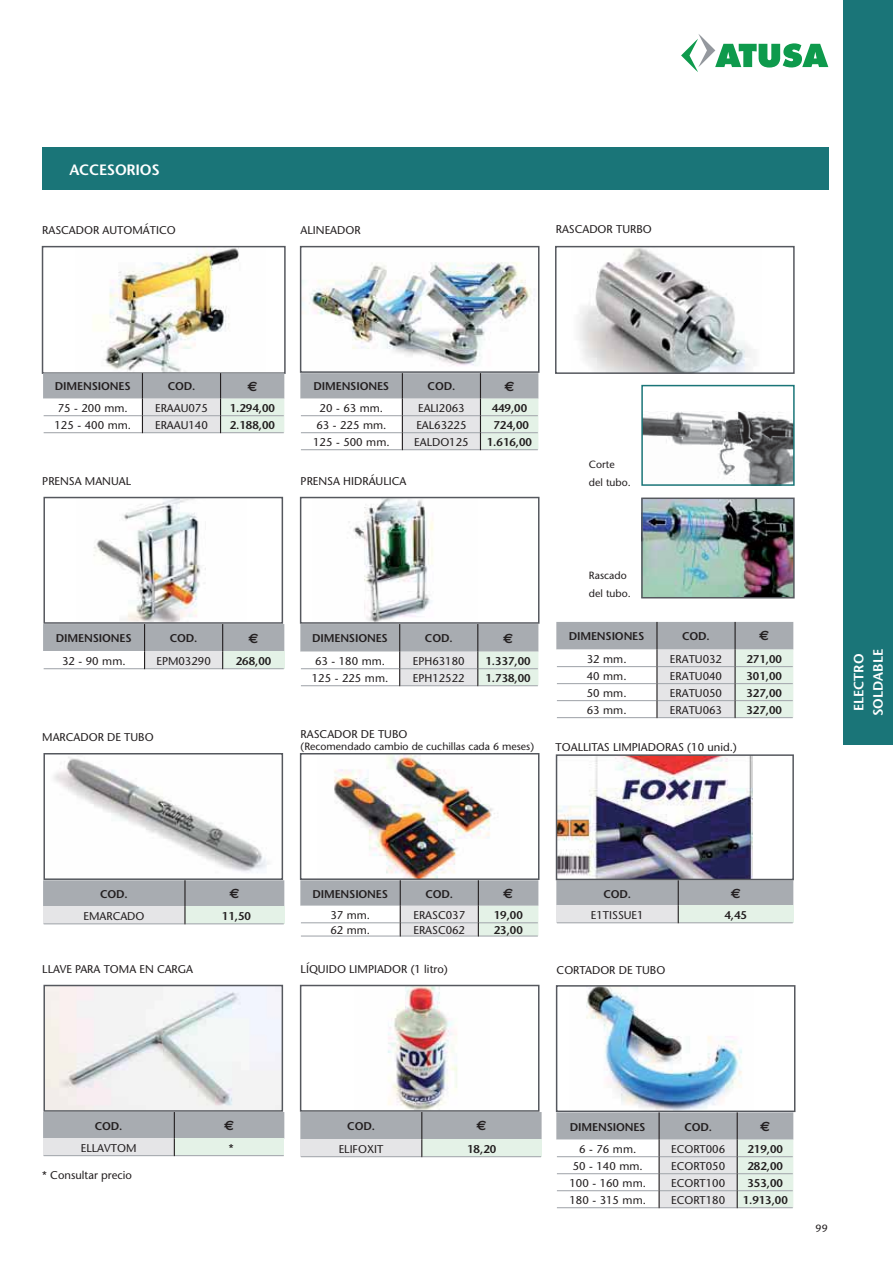
<style>
.page{position:relative;width:893px;height:1263px;background:#fff}
.page>*{position:absolute;margin:0;border:0;box-sizing:border-box;transform-origin:0 0}
.t1{font:600 15px "Stone Sans";letter-spacing:-.015em;color:#fff}
.t2{font:600 13.5px/19.5px "Stone Sans";color:#fff;text-align:center}
.t3{font:700 13.5px "Euro Sans";color:#231f20}
.t4{font:11.25px "Stone Sans";color:#231f20}
.t5{font:600 11.25px "Stone Sans";letter-spacing:-.015em;color:#231f20}
.t6{font:10.5px/18px "Stone Sans";color:#231f20}
</style>
<div class="page">
<svg style="left:681px;top:34px;width:147px;height:38px"></svg>
<img style="left:644px;top:411px;width:148px;height:72px">
<div style="left:641px;top:385px;width:154px;height:101px;border:2px solid #1a7578"></div>
<img style="left:644px;top:500px;width:148px;height:95px">
<div style="left:641px;top:497px;width:154px;height:101px;border:2px solid #55585e"></div>
<div style="left:844px;top:0;width:49px;height:744px;background:#1a7578"></div>
<div style="left:43px;top:147px;width:786px;height:43px;background:#1a7578"></div>
<img style="left:93px;top:500px;width:113px;height:121px">
<div style="left:43px;top:497px;width:240px;height:127px;border:2px solid #55585e"></div>
<img style="left:348px;top:500px;width:86px;height:121px">
<div style="left:300px;top:497px;width:239px;height:127px;border:2px solid #55585e"></div>
<svg style="left:43px;top:624px;width:241px;height:45px"></svg>
<svg style="left:300px;top:624px;width:238px;height:62px"></svg>
<svg style="left:556px;top:622px;width:237px;height:96px"></svg>
<img style="left:46px;top:988px;width:234px;height:121px">
<div style="left:43px;top:985px;width:240px;height:127px;border:2px solid #55585e"></div>
<img style="left:388px;top:988px;width:70px;height:121px">
<div style="left:300px;top:985px;width:239px;height:127px;border:2px solid #55585e"></div>
<img style="left:586px;top:988px;width:156px;height:121px">
<div style="left:556px;top:985px;width:239px;height:127px;border:2px solid #55585e"></div>
<svg style="left:43px;top:1112px;width:241px;height:44px;background:#bec3c5"></svg>
<svg style="left:300px;top:1112px;width:242px;height:45px;background:#bec3c5"></svg>
<svg style="left:556px;top:1112px;width:237px;height:96px"></svg>
<img style="left:105px;top:249px;width:134px;height:122px">
<div style="left:42px;top:246px;width:244px;height:128px;border:2px solid #55585e"></div>
<img style="left:303px;top:262px;width:229px;height:104px">
<div style="left:300px;top:246px;width:239px;height:127px;border:2px solid #55585e"></div>
<svg style="left:43px;top:373px;width:241px;height:60px"></svg>
<svg style="left:300px;top:373px;width:238px;height:77px"></svg>
<img style="left:579px;top:249px;width:173px;height:122px">
<div style="left:555px;top:246px;width:240px;height:128px;border:2px solid #55585e"></div>
<img style="left:54px;top:757px;width:215px;height:116px">
<div style="left:43px;top:753px;width:240px;height:127px;border:2px solid #55585e"></div>
<img style="left:334px;top:756px;width:164px;height:121px">
<div style="left:300px;top:753px;width:239px;height:127px;border:2px solid #55585e"></div>
<svg style="left:43px;top:880px;width:241px;height:44px;background:#bfc4c5"></svg>
<svg style="left:300px;top:880px;width:238px;height:56px"></svg>
<svg style="left:556px;top:880px;width:237px;height:43px;background:#bfc4c5"></svg>
<img style="left:559px;top:757px;width:193px;height:120px">
<div style="left:556px;top:754px;width:238px;height:126px;border:2px solid #55585e"></div>
<h1 class="t1" style="left:70px;top:164px;width:92px">ACCESORIOS</h1>
<p class="t4" style="left:42px;top:226px;width:135px">RASCADOR AUTOMÁTICO</p>
<p class="t4" style="left:301px;top:226px;width:62px">ALINEADOR</p>
<p class="t4" style="left:556px;top:225px;width:97px">RASCADOR TURBO</p>
<p class="t5" style="left:55px;top:382px;width:77px">DIMENSIONES</p>
<p class="t5" style="left:168px;top:382px;width:29px">COD.</p>
<p class="t3" style="left:247px;top:378px;width:12px">€</p>
<p class="t4" style="left:58px;top:403px;width:72px">75 - 200 mm.</p>
<p class="t4" style="left:155px;top:403px;width:54px">ERAAU075</p>
<p class="t5" style="left:230px;top:403px;width:47px">1.294,00</p>
<p class="t4" style="left:55px;top:420px;width:78px">125 - 400 mm.</p>
<p class="t4" style="left:155px;top:420px;width:54px">ERAAU140</p>
<p class="t5" style="left:230px;top:420px;width:47px">2.188,00</p>
<p class="t5" style="left:313px;top:382px;width:77px">DIMENSIONES</p>
<p class="t5" style="left:428px;top:382px;width:29px">COD.</p>
<p class="t3" style="left:504px;top:378px;width:12px">€</p>
<p class="t4" style="left:320px;top:403px;width:65px">20 - 63 mm.</p>
<p class="t4" style="left:418px;top:403px;width:48px">EALI2063</p>
<p class="t5" style="left:492px;top:403px;width:37px">449,00</p>
<p class="t4" style="left:316px;top:420px;width:72px">63 - 225 mm.</p>
<p class="t4" style="left:416px;top:420px;width:52px">EAL63225</p>
<p class="t5" style="left:493px;top:420px;width:37px">724,00</p>
<p class="t4" style="left:313px;top:437px;width:78px">125 - 500 mm.</p>
<p class="t4" style="left:414px;top:437px;width:56px">EALDO125</p>
<p class="t5" style="left:487px;top:437px;width:47px">1.616,00</p>
<p class="t4" style="left:42px;top:477px;width:90px">PRENSA MANUAL</p>
<p class="t4" style="left:301px;top:477px;width:107px">PRENSA HIDRÁULICA</p>
<p class="t5" style="left:56px;top:634px;width:77px">DIMENSIONES</p>
<p class="t5" style="left:170px;top:634px;width:29px">COD.</p>
<p class="t3" style="left:248px;top:630px;width:12px">€</p>
<p class="t4" style="left:62px;top:656px;width:65px">32 - 90 mm.</p>
<p class="t4" style="left:156px;top:656px;width:56px">EPM03290</p>
<p class="t5" style="left:236px;top:656px;width:37px">268,00</p>
<p class="t5" style="left:312px;top:634px;width:77px">DIMENSIONES</p>
<p class="t5" style="left:425px;top:634px;width:29px">COD.</p>
<p class="t3" style="left:503px;top:630px;width:12px">€</p>
<p class="t4" style="left:315px;top:656px;width:72px">63 - 180 mm.</p>
<p class="t4" style="left:413px;top:656px;width:53px">EPH63180</p>
<p class="t5" style="left:485px;top:656px;width:47px">1.337,00</p>
<p class="t4" style="left:312px;top:673px;width:78px">125 - 225 mm.</p>
<p class="t4" style="left:413px;top:673px;width:53px">EPH12522</p>
<p class="t5" style="left:485px;top:673px;width:47px">1.738,00</p>
<p class="t6" style="left:589px;top:457px;width:43px">Corte del tubo.</p>
<p class="t6" style="left:589px;top:567px;width:43px">Rascado del tubo.</p>
<p class="t5" style="left:569px;top:632px;width:77px">DIMENSIONES</p>
<p class="t5" style="left:682px;top:632px;width:29px">COD.</p>
<p class="t3" style="left:759px;top:628px;width:12px">€</p>
<p class="t4" style="left:587px;top:654px;width:41px">32 mm.</p>
<p class="t4" style="left:670px;top:654px;width:54px">ERATU032</p>
<p class="t5" style="left:746px;top:654px;width:37px">271,00</p>
<p class="t4" style="left:587px;top:671px;width:41px">40 mm.</p>
<p class="t4" style="left:670px;top:671px;width:54px">ERATU040</p>
<p class="t5" style="left:746px;top:671px;width:37px">301,00</p>
<p class="t4" style="left:587px;top:688px;width:41px">50 mm.</p>
<p class="t4" style="left:670px;top:688px;width:54px">ERATU050</p>
<p class="t5" style="left:746px;top:688px;width:37px">327,00</p>
<p class="t4" style="left:587px;top:705px;width:41px">63 mm.</p>
<p class="t4" style="left:670px;top:705px;width:54px">ERATU063</p>
<p class="t5" style="left:746px;top:705px;width:37px">327,00</p>
<p class="t4" style="left:42px;top:733px;width:113px">MARCADOR DE TUBO</p>
<p class="t4" style="left:301px;top:730px;width:108px">RASCADOR DE TUBO</p>
<p class="t6" style="left:301px;top:739px;width:235px">(Recomendado cambio de cuchillas cada 6 meses)</p>
<p class="t4" style="left:556px;top:743px;width:183px">TOALLITAS LIMPIADORAS (10 unid.)</p>
<p class="t5" style="left:100px;top:890px;width:29px">COD.</p>
<p class="t3" style="left:230px;top:886px;width:12px">€</p>
<p class="t4" style="left:84px;top:911px;width:62px">EMARCADO</p>
<p class="t5" style="left:222px;top:911px;width:31px">11,50</p>
<p class="t5" style="left:312px;top:889px;width:77px">DIMENSIONES</p>
<p class="t5" style="left:425px;top:889px;width:29px">COD.</p>
<p class="t3" style="left:503px;top:885px;width:12px">€</p>
<p class="t4" style="left:330px;top:910px;width:41px">37 mm.</p>
<p class="t4" style="left:413px;top:910px;width:53px">ERASC037</p>
<p class="t5" style="left:494px;top:910px;width:31px">19,00</p>
<p class="t4" style="left:330px;top:926px;width:41px">62 mm.</p>
<p class="t4" style="left:413px;top:926px;width:53px">ERASC062</p>
<p class="t5" style="left:494px;top:926px;width:31px">23,00</p>
<p class="t5" style="left:603px;top:889px;width:29px">COD.</p>
<p class="t3" style="left:731px;top:885px;width:12px">€</p>
<p class="t4" style="left:591px;top:910px;width:54px">E1TISSUE1</p>
<p class="t5" style="left:724px;top:910px;width:24px">4,45</p>
<p class="t4" style="left:42px;top:965px;width:152px">LLAVE PARA TOMA EN CARGA</p>
<p class="t4" style="left:301px;top:965px;width:149px">LÍQUIDO LIMPIADOR (1 litro)</p>
<p class="t4" style="left:557px;top:965px;width:110px">CORTADOR DE TUBO</p>
<p class="t2" style="left:850px;top:716px;width:69px;rotate:-90deg">ELECTRO<br>SOLDABLE</p>
<p class="t5" style="left:95px;top:1121px;width:29px">COD.</p>
<p class="t3" style="left:224px;top:1117px;width:12px">€</p>
<p class="t4" style="left:81px;top:1143px;width:57px">ELLAVTOM</p>
<p class="t5" style="left:229px;top:1143px;width:6px">*</p>
<p class="t4" style="left:42px;top:1171px;width:91px">* Consultar precio</p>
<p class="t5" style="left:347px;top:1122px;width:29px">COD.</p>
<p class="t3" style="left:477px;top:1118px;width:12px">€</p>
<p class="t4" style="left:339px;top:1144px;width:46px">ELIFOXIT</p>
<p class="t5" style="left:467px;top:1144px;width:31px">18,20</p>
<p class="t5" style="left:570px;top:1122px;width:77px">DIMENSIONES</p>
<p class="t5" style="left:684px;top:1122px;width:29px">COD.</p>
<p class="t3" style="left:760px;top:1118px;width:12px">€</p>
<p class="t4" style="left:579px;top:1144px;width:59px">6 - 76 mm.</p>
<p class="t4" style="left:671px;top:1144px;width:56px">ECORT006</p>
<p class="t5" style="left:747px;top:1144px;width:37px">219,00</p>
<p class="t4" style="left:573px;top:1161px;width:72px">50 - 140 mm.</p>
<p class="t4" style="left:671px;top:1161px;width:56px">ECORT050</p>
<p class="t5" style="left:747px;top:1161px;width:37px">282,00</p>
<p class="t4" style="left:569px;top:1178px;width:78px">100 - 160 mm.</p>
<p class="t4" style="left:671px;top:1178px;width:56px">ECORT100</p>
<p class="t5" style="left:747px;top:1178px;width:37px">353,00</p>
<p class="t4" style="left:569px;top:1195px;width:78px">180 - 315 mm.</p>
<p class="t4" style="left:671px;top:1195px;width:56px">ECORT180</p>
<p class="t5" style="left:743px;top:1195px;width:47px">1.913,00</p>
<p class="t6" style="left:816px;top:1220px;width:14px">99</p>
</div>
